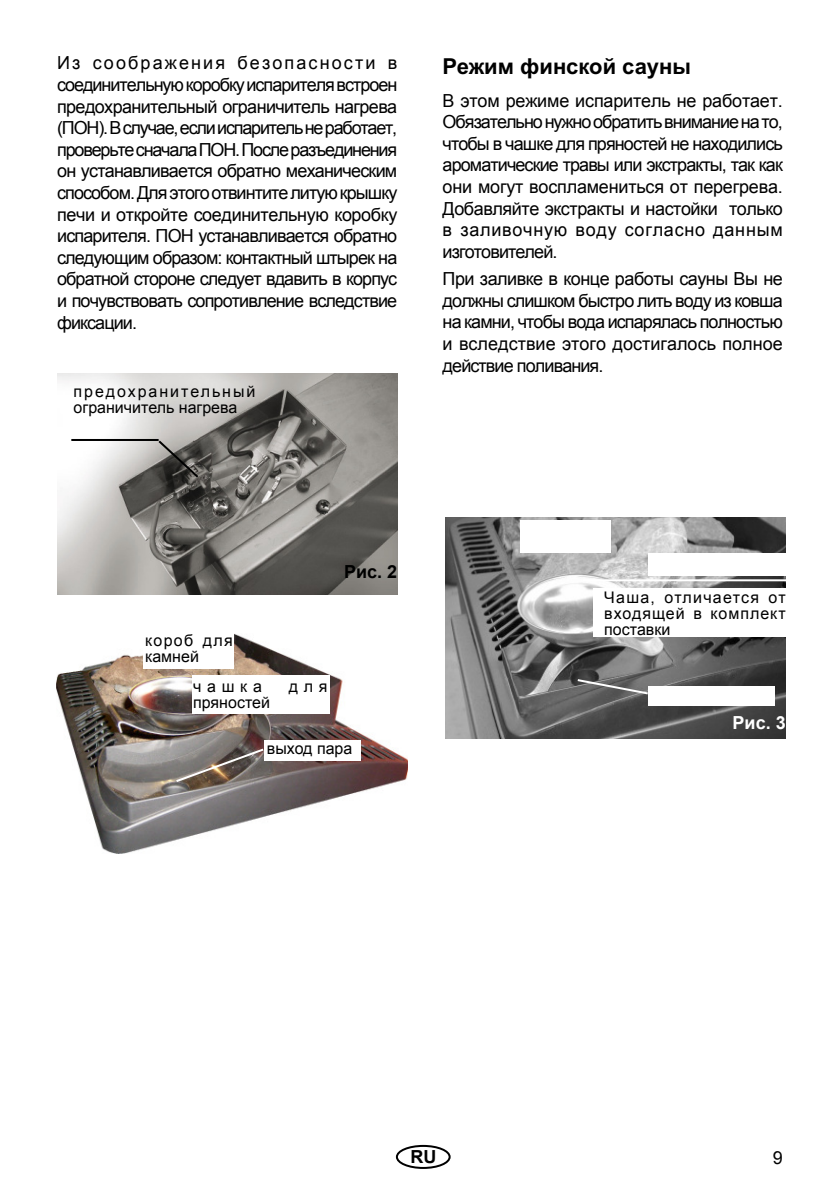
<style>
.page{position:relative;width:840px;height:1190px;background:#fff}
.page>*{position:absolute;margin:0;border:0;box-sizing:border-box;transform-origin:0 0}
.t1{font:700 22px "Arial Cyr";color:#000}
.t2{font:18px/21.6px "Arial";letter-spacing:-.05em;color:#000;text-align:justify}
.t3{font:700 18px "Arial";color:#000}
.t4{font:700 18px "Arial";color:#fff}
.t5{font:16px/16px "Arial";color:#000}
.t6{font:16px/16px "Arial";letter-spacing:.055em;color:#000;text-align:justify}
.t7{font:16px/16px "Arial";letter-spacing:.08em;color:#000}
</style>
<div class="page">
<div style="left:396px;top:1145px;width:55px;height:24px;border:2px solid #000;border-radius:50%"></div>
<img style="left:57px;top:374px;width:340px;height:221px">
<svg style="left:156px;top:438px;width:44px;height:42px;background:#605f5b"></svg>
<hr style="left:71px;top:439px;width:88px;height:2px;background:#000">
<img style="left:446px;top:518px;width:340px;height:221px">
<hr style="left:583px;top:579px;width:209px;height:2px;background:#fff">
<svg style="left:575px;top:678px;width:75px;height:18px"></svg>
<div style="left:648px;top:553px;width:138px;height:23px;background:#fff"></div>
<div style="left:649px;top:686px;width:126px;height:19px;background:#fff"></div>
<div style="left:520px;top:520px;width:90px;height:33px;background:#fff"></div>
<div style="left:594px;top:588px;width:192px;height:49px;background:#fff"></div>
<img style="left:57px;top:633px;width:351px;height:220px">
<svg style="left:174px;top:747px;width:92px;height:37px;background:#7d736d"></svg>
<div style="left:192px;top:676px;width:138px;height:38px;background:#fff"></div>
<div style="left:264px;top:740px;width:96px;height:21px;background:#fff"></div>
<div style="left:144px;top:633px;width:90px;height:36px;background:#fff"></div>
<p class="t2" style="left:57px;top:54px;width:342px">Из соображения безопасности в соединительную коробку испарителя встроен предохранительный ограничитель нагрева (ПОН). В случае, если испаритель не работает, проверьте сначала ПОН. После разъединения он устанавливается обратно механическим способом. Для этого отвинтите литую крышку печи и откройте соединительную коробку испарителя. ПОН устанавливается обратно следующим образом: контактный штырек на обратной стороне следует вдавить в корпус и почувствовать сопротивление вследствие фиксации.</p>
<p class="t5" style="left:74px;top:385px;width:183px">предохранительный ограничитель нагрева</p>
<p class="t1" style="left:443px;top:58px;width:250px">Режим финской сауны</p>
<p class="t2" style="left:443px;top:91px;width:342px">В этом режиме испаритель не работает.<br>Обязательно нужно обратить внимание на то, чтобы в чашке для пряностей не находились ароматические травы или экстракты, так как они могут воспламениться от перегрева.<br>Добавляйте экстракты и настойки только в заливочную воду согласно данным изготовителей.</p>
<p class="t2" style="left:443px;top:270px;width:342px">При заливке в конце работы сауны Вы не должны слишком быстро лить воду из ковша на камни, чтобы вода испарялась полностью и вследствие этого достигалось полное действие поливания.</p>
<p class="t3" style="left:344px;top:565px;width:55px">Рис. 2</p>
<p class="t7" style="left:145px;top:634px;width:89px">короб для камней</p>
<p class="t6" style="left:193px;top:680px;width:70px">чашка</p>
<p class="t6" style="left:289px;top:680px;width:40px">для</p>
<p class="t5" style="left:193px;top:696px;width:78px">пряностей</p>
<p class="t5" style="left:267px;top:742px;width:87px">выход пара</p>
<p class="t6" style="left:604px;top:591px;width:183px">Чаша, отличается от входящей в комплект поставки</p>
<p class="t4" style="left:733px;top:716px;width:55px">Рис. 3</p>
<p class="t3" style="left:410px;top:1150px;width:27px">RU</p>
<p class="t2" style="left:773px;top:1148px;width:12px">9</p>
</div>
